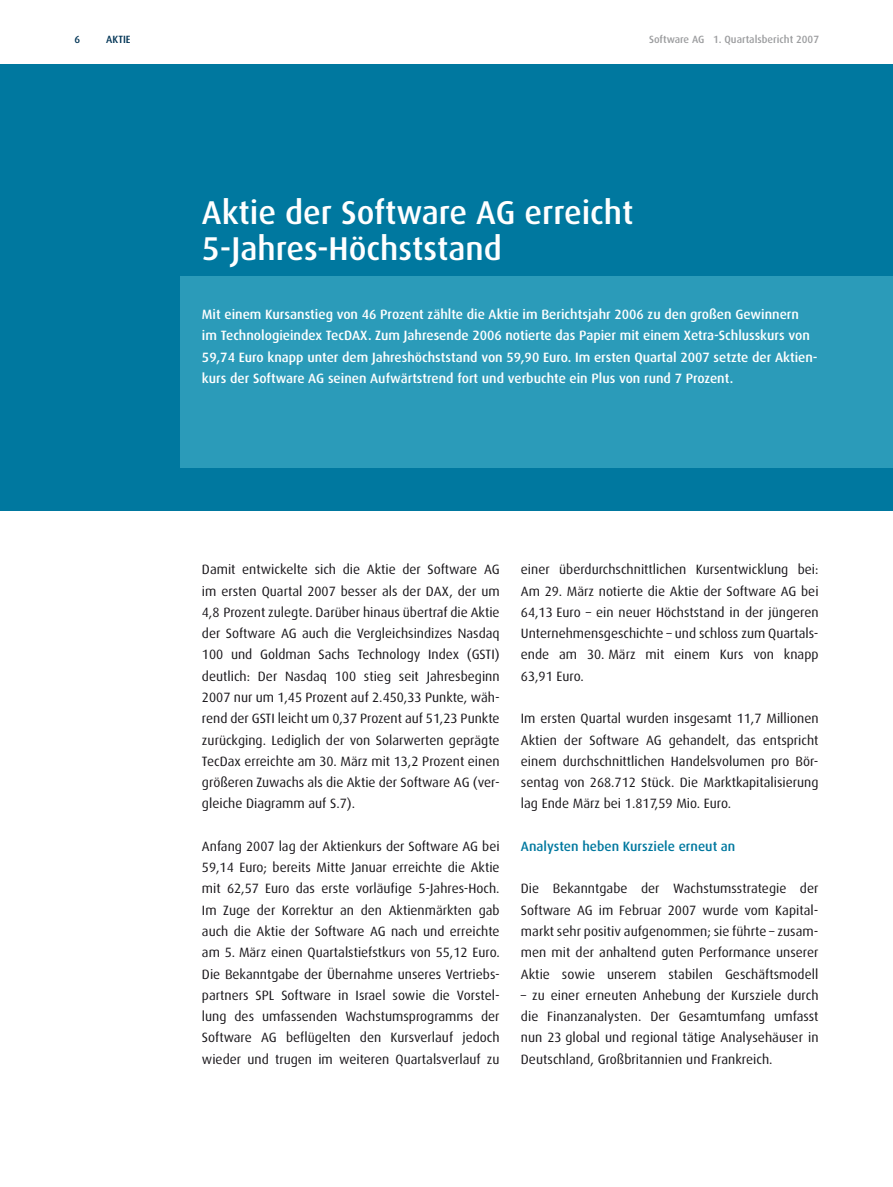
<style>
.page{position:relative;width:893px;height:1187px;background:#fff}
.page>*{position:absolute;margin:0;border:0;box-sizing:border-box;transform-origin:0 0}
.t1{font:500 33px/36px "Dax CE";color:#fff}
.t2{font:13.5px/21.3px "Dax CE";color:#1a171b;text-align:justify}
.t3{font:500 13.5px/21.3px "Dax CE";color:#fff}
.t4{font:500 13.5px "Dax CE";color:#00789f}
.t5{font:500 10.5px "Dax CE";color:#9c9d9f}
.t6{font:500 10.5px "Dax CE";color:#003455}
</style>
<div class="page">
<div style="left:0;top:64px;width:893px;height:446px;background:#00789f"></div>
<div style="left:181px;top:276px;width:712px;height:192px;background:#2b9bb9"></div>
<p class="t6" style="left:74px;top:34px;width:7px">6</p>
<p class="t6" style="left:106px;top:34px;width:26px">AKTIE</p>
<p class="t5" style="left:649px;top:34px;width:171px">Software AG 1. Quartalsbericht 2007</p>
<h1 class="t1" style="left:202px;top:196px;width:433px">Aktie der Software AG erreicht<br>5-Jahres-Höchststand</h1>
<p class="t3" style="left:202px;top:304px;width:617px">Mit einem Kursanstieg von 46 Prozent zählte die Aktie im Berichtsjahr 2006 zu den großen Gewinnern<br>im Technologieindex TecDAX. Zum Jahresende 2006 notierte das Papier mit einem Xetra-Schlusskurs von 59,74 Euro knapp unter dem Jahreshöchststand von 59,90 Euro. Im ersten Quartal 2007 setzte der Aktien&shy;kurs der Software AG seinen Aufwärtstrend fort und verbuchte ein Plus von rund 7 Prozent.</p>
<p class="t2" style="left:202px;top:559px;width:299px">Damit entwickelte sich die Aktie der Software AG im ersten Quartal 2007 besser als der DAX, der um 4,8 Prozent zulegte. Darüber hinaus übertraf die Aktie der Software AG auch die Vergleichsindizes Nasdaq 100 und Goldman Sachs Technology Index (GSTI) deutlich: Der Nasdaq 100 stieg seit Jahresbeginn 2007 nur um 1,45 Prozent auf 2.450,33 Punkte, wäh&shy;rend der GSTI leicht um 0,37 Prozent auf 51,23 Punkte zurückging. Lediglich der von Solarwerten geprägte TecDax erreichte am 30. März mit 13,2 Prozent einen größeren Zuwachs als die Aktie der Software AG (ver&shy;gleiche Diagramm auf S.7).</p>
<p class="t2" style="left:202px;top:836px;width:299px">Anfang 2007 lag der Aktienkurs der Software AG bei 59,14 Euro; bereits Mitte Januar erreichte die Aktie mit 62,57 Euro das erste vorläufige 5-Jahres-Hoch.<br>Im Zuge der Korrektur an den Aktienmärkten gab auch die Aktie der Software AG nach und erreichte am 5. März einen Quartalstiefstkurs von 55,12 Euro.<br>Die Bekanntgabe der Übernahme unseres Vertriebs&shy;partners SPL Software in Israel sowie die Vorstel&shy;lung des umfassenden Wachstumsprogramms der Software AG beflügelten den Kursverlauf jedoch wieder und trugen im weiteren Quartalsverlauf zu</p>
<p class="t2" style="left:521px;top:559px;width:299px">einer überdurchschnittlichen Kursentwicklung bei:<br>Am 29. März notierte die Aktie der Software AG bei 64,13 Euro – ein neuer Höchststand in der jüngeren Unternehmens geschichte – und schloss zum Quartals&shy;ende am 30. März mit einem Kurs von knapp 63,91 Euro.</p>
<p class="t2" style="left:521px;top:708px;width:299px">Im ersten Quartal wurden insgesamt 11,7 Millionen Aktien der Software AG gehandelt, das entspricht einem durchschnittlichen Handelsvolumen pro Bör&shy;sentag von 268.712 Stück. Die Marktkapitalisierung lag Ende März bei 1.817,59 Mio. Euro.</p>
<p class="t4" style="left:521px;top:839px;width:216px">Analysten heben Kursziele erneut an</p>
<p class="t2" style="left:521px;top:878px;width:299px">Die Bekanntgabe der Wachstumsstrategie der Software AG im Februar 2007 wurde vom Kapital&shy;markt sehr positiv aufgenommen; sie führte – zusam&shy;men mit der anhaltend guten Performance unserer Aktie sowie unserem stabilen Geschäftsmodell</p>
<p class="t2" style="left:521px;top:985px;width:299px">– zu einer erneuten Anhebung der Kursziele durch die Finanz analysten. Der Gesamtumfang umfasst nun 23 global und regional tätige Analysehäuser in Deutschland, Großbritannien und Frankreich.</p>
</div>
